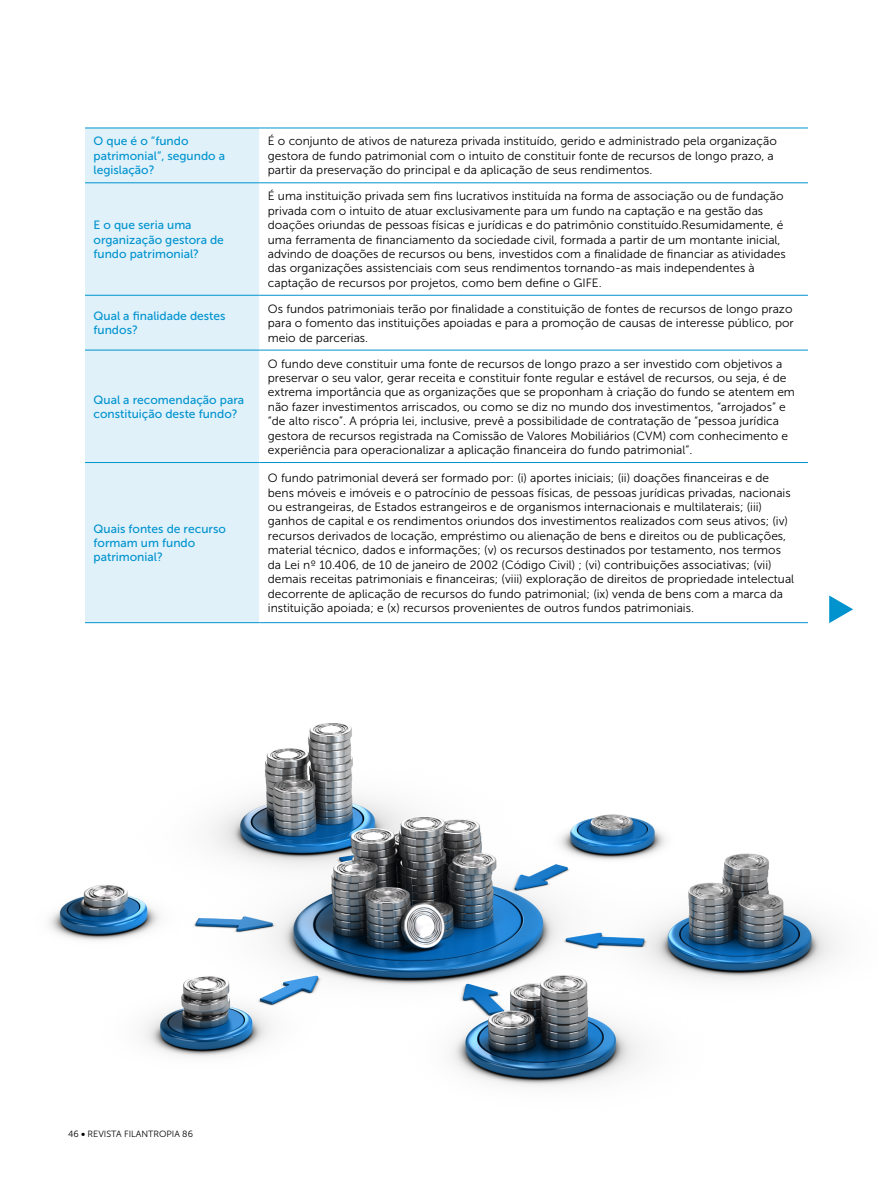
<style>
.page{position:relative;width:893px;height:1191px;background:#fff}
.page>*{position:absolute;margin:0;border:0;box-sizing:border-box;transform-origin:0 0}
.t1{font:12px/14.4px "Museo Sans 300";color:#000}
.t2{font:12px/14.4px "Museo Sans 500";color:#0093ce}
.t3{font:9px "Museo Sans 300";color:#000}
</style>
<div class="page">
<img style="left:49px;top:723px;width:787px;height:363px">
<div style="left:85px;top:129px;width:174px;height:493px;background:#e0f1fa"></div>
<svg style="left:259px;top:183px;width:549px;height:281px"></svg>
<hr style="left:85px;top:128px;width:174px;height:1px;background:#0093ce">
<hr style="left:259px;top:128px;width:549px;height:1px;background:#0093ce">
<hr style="left:85px;top:182px;width:174px;height:1px;background:#0093ce">
<hr style="left:259px;top:182px;width:549px;height:1px;background:#0093ce">
<hr style="left:85px;top:295px;width:174px;height:1px;background:#0093ce">
<hr style="left:259px;top:295px;width:549px;height:1px;background:#0093ce">
<hr style="left:85px;top:350px;width:174px;height:1px;background:#0093ce">
<hr style="left:259px;top:350px;width:549px;height:1px;background:#0093ce">
<hr style="left:85px;top:462px;width:174px;height:1px;background:#0093ce">
<hr style="left:259px;top:462px;width:549px;height:1px;background:#0093ce">
<hr style="left:85px;top:622px;width:174px;height:1px;background:#0093ce">
<hr style="left:259px;top:622px;width:549px;height:1px;background:#0093ce">
<svg style="left:829px;top:595px;width:24px;height:28px"></svg>
<p class="t2" style="left:94px;top:134px;width:133px">O que é o “fundo patrimonial”, segundo a legislação?</p>
<p class="t1" style="left:268px;top:134px;width:510px">É o conjunto de ativos de natureza privada instituído, gerido e administrado pela organização gestora de fundo patrimonial com o intuito de constituir fonte de recursos de longo prazo, a partir da preservação do principal e da aplicação de seus rendimentos.</p>
<p class="t2" style="left:94px;top:218px;width:132px">E o que seria uma organização gestora de fundo patrimonial?</p>
<p class="t1" style="left:268px;top:189px;width:519px">É uma instituição privada sem fins lucrativos instituída na forma de associação ou de fundação privada com o intuito de atuar exclusivamente para um fundo na captação e na gestão das doações oriundas de pessoas físicas e jurídicas e do patrimônio constituído.Resumidamente, é uma ferramenta de financiamento da sociedade civil, formada a partir de um montante inicial, advindo de doações de recursos ou bens, investidos com a finalidade de financiar as atividades das organizações assistenciais com seus rendimentos tornando-as mais independentes à captação de recursos por projetos, como bem define o GIFE.</p>
<p class="t2" style="left:94px;top:309px;width:134px">Qual a finalidade destes fundos?</p>
<p class="t1" style="left:268px;top:301px;width:527px;text-align:justify">Os fundos patrimoniais terão por finalidade a constituição de fontes de recursos de longo prazo para o fomento das instituições apoiadas e para a promoção de causas de interesse público, por meio de parcerias.</p>
<p class="t2" style="left:94px;top:392px;width:152px">Qual a recomendação para constituição deste fundo?</p>
<p class="t2" style="left:94px;top:521px;width:134px">Quais fontes de recurso formam um fundo patrimonial?</p>
<p class="t1" style="left:268px;top:356px;width:529px">O fundo deve constituir uma fonte de recursos de longo prazo a ser investido com objetivos a preservar o seu valor, gerar receita e constituir fonte regular e estável de recursos, ou seja, é de extrema importância que as organizações que se proponham à criação do fundo se atentem em não fazer investimentos arriscados, ou como se diz no mundo dos investimentos, “arrojados” e “de alto risco”. A própria lei, inclusive, prevê a possibilidade de contratação de “pessoa jurídica gestora de recursos registrada na Comissão de Valores Mobiliários (CVM) com conhecimento e experiência para operacionalizar a aplicação financeira do fundo patrimonial”.</p>
<p class="t1" style="left:268px;top:471px;width:528px">O fundo patrimonial deverá ser formado por: (i) aportes iniciais; (ii) doações financeiras e de bens móveis e imóveis e o patrocínio de pessoas físicas, de pessoas jurídicas privadas, nacionais ou estrangeiras, de Estados estrangeiros e de organismos internacionais e multilaterais; (iii) ganhos de capital e os rendimentos oriundos dos investimentos realizados com seus ativos; (iv) recursos derivados de locação, empréstimo ou alienação de bens e direitos ou de publicações, material técnico, dados e informações; (v) os recursos destinados por testamento, nos termos da Lei nº 10.406, de 10 de janeiro de 2002 (Código Civil) ; (vi) contribuições associativas; (vii) demais receitas patrimoniais e financeiras; (viii) exploração de direitos de propriedade intelectual decorrente de aplicação de recursos do fundo patrimonial; (ix) venda de bens com a marca da instituição apoiada; e (x) recursos provenientes de outros fundos patrimoniais.</p>
<p class="t3" style="left:68px;top:1129px;width:127px">46 • REVISTA FILANTROPIA 86</p>
</div>
